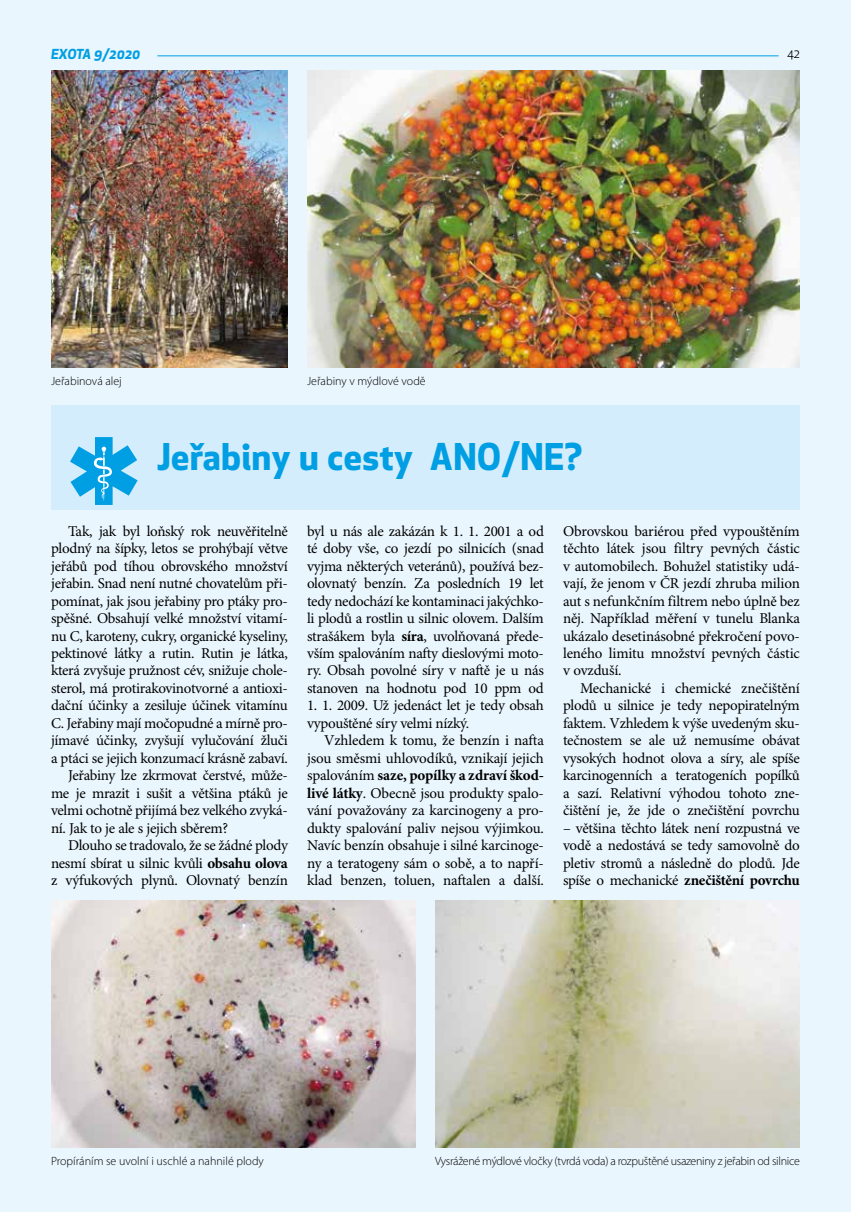
<style>
.page{position:relative;width:851px;height:1212px;background:#fff}
.page>*{position:absolute;margin:0;border:0;box-sizing:border-box;transform-origin:0 0}
.t1{font:700 36px "Apex New";letter-spacing:.01em;color:#009fe3}
.t2{font:15px/17.4px "Minion Pro";letter-spacing:-.02em;color:#000;text-align:justify}
.t3{font:italic 700 13.5px "Apex New";color:#009fe3}
.t4{font:300 12px "Myriad Pro";letter-spacing:-.01em;color:#000}
.t5{font:12px "Apex New";color:#000}
.s1{font-weight:700}
</style>
<div class="page">
<div style="left:0;top:0;width:850px;height:1212px;background:#eaf6fe"></div>
<img style="left:51px;top:70px;width:237px;height:298px">
<img style="left:307px;top:70px;width:492px;height:298px">
<img style="left:51px;top:901px;width:365px;height:246px">
<img style="left:435px;top:901px;width:364px;height:246px">
<div style="left:51px;top:405px;width:748px;height:105px;background:#d4edfc"></div>
<svg style="left:70px;top:437px;width:68px;height:68px"></svg>
<hr style="left:157px;top:55px;width:621px;height:1px;background:#009fe3">
<p class="t3" style="left:51px;top:44px;width:91px">EXOTA 9/2020</p>
<p class="t5" style="left:787px;top:46px;width:14px">42</p>
<p class="t4" style="left:51px;top:374px;width:72px">Jeřabinová alej</p>
<p class="t4" style="left:307px;top:374px;width:120px">Jeřabiny v mýdlové vodě</p>
<h1 class="t1" style="left:157px;top:431px;width:426px">Jeřabiny u cesty ANO/NE?</h1>
<p class="t2" style="left:68px;top:523px;width:221px">Tak, jak byl loňský rok neuvěřitelně</p>
<p class="t2" style="left:51px;top:540px;width:238px">plodný na šípky, letos se prohýbají větve</p>
<p class="t2" style="left:51px;top:558px;width:238px">jeřábů pod tíhou obrovského množství</p>
<p class="t2" style="left:51px;top:575px;width:238px">jeřabin. Snad není nutné chovatelům při-</p>
<p class="t2" style="left:51px;top:593px;width:238px">pomínat, jak jsou jeřabiny pro ptáky pro-</p>
<p class="t2" style="left:51px;top:610px;width:238px">spěšné. Obsahují velké množství vitamí-</p>
<p class="t2" style="left:51px;top:628px;width:238px">nu C, karoteny, cukry, organické kyseliny,</p>
<p class="t2" style="left:51px;top:645px;width:238px">pektinové látky a rutin. Rutin je látka,</p>
<p class="t2" style="left:51px;top:662px;width:238px">která zvyšuje pružnost cév, snižuje chole-</p>
<p class="t2" style="left:51px;top:680px;width:238px">sterol, má protirakovinotvorné a antioxi-</p>
<p class="t2" style="left:51px;top:697px;width:238px">dační účinky a zesiluje účinek vitamínu</p>
<p class="t2" style="left:51px;top:715px;width:238px">C. Jeřabiny mají močopudné a mírně pro-</p>
<p class="t2" style="left:51px;top:732px;width:238px">jímavé účinky, zvyšují vylučování žluči</p>
<p class="t2" style="left:51px;top:750px;width:238px">a ptáci se jejich konzumací krásně zabaví.</p>
<p class="t2" style="left:68px;top:767px;width:221px">Jeřabiny lze zkrmovat čerstvé, může-</p>
<p class="t2" style="left:51px;top:785px;width:238px">me je mrazit i sušit a většina ptáků je</p>
<p class="t2" style="left:51px;top:802px;width:238px">velmi ochotně přijímá bez velkého zvyká-</p>
<p class="t2" style="left:51px;top:820px;width:178px">ní. Jak to je ale s jejich sběrem?</p>
<p class="t2" style="left:68px;top:837px;width:221px">Dlouho se tradovalo, že se žádné plody</p>
<p class="t2" style="left:51px;top:855px;width:238px">nesmí sbírat u silnic kvůli <span class="s1">obsahu olova</span></p>
<p class="t2" style="left:51px;top:872px;width:238px">z výfukových plynů. Olovnatý benzín</p>
<p class="t2" style="left:307px;top:523px;width:238px">byl u nás ale zakázán k 1. 1. 2001 a od té doby vše, co jezdí po silnicích (snad vyjma některých veteránů), používá bez&shy;olovnatý benzín. Za posledních 19 let tedy nedochází ke kontaminaci jakýchko&shy;li plodů a rostlin u silnic olovem. Dalším strašákem byla <span class="s1">síra</span>, uvolňovaná přede&shy;vším spalováním nafty dieslovými moto&shy;ry. Obsah povolné síry v naftě je u nás stanoven na hodnotu pod 10 ppm od</p>
<p class="t2" style="left:307px;top:697px;width:238px">1. 1. 2009. Už jedenáct let je tedy obsah vypouštěné síry velmi nízký.</p>
<p class="t2" style="left:307px;top:732px;width:238px;text-indent:17px">Vzhledem k tomu, že benzín i nafta jsou směsmi uhlovodíků, vznikají jejich spalováním <span class="s1">saze, popílky a zdraví škod&shy;livé látky</span>. Obecně jsou produkty spalo&shy;vání považovány za karcinogeny a pro&shy;dukty spalování paliv nejsou výjimkou.<br>Navíc benzín obsahuje i silné karcinoge&shy;ny a teratogeny sám o sobě, a to napří&shy;klad benzen, toluen, naftalen a další.</p>
<p class="t2" style="left:563px;top:523px;width:238px">Obrovskou bariérou před vypouštěním těchto látek jsou filtry pevných částic v automobilech. Bohužel statistiky udá&shy;vají, že jenom v ČR jezdí zhruba milion aut s nefunkčním filtrem nebo úplně bez něj. Například měření v tunelu Blanka ukázalo desetinásobné překročení povo&shy;leného limitu množství pevných částic v ovzduší.</p>
<p class="t2" style="left:563px;top:680px;width:238px;text-indent:17px">Mechanické i chemické znečištění plodů u silnice je tedy nepopiratelným faktem. Vzhledem k výše uvedeným sku&shy;tečnostem se ale už nemusíme obávat vysokých hodnot olova a síry, ale spíše karcinogenních a teratogeních popílků a sazí. Relativní výhodou tohoto zne&shy;čištění je, že jde o znečištění povrchu</p>
<p class="t2" style="left:563px;top:820px;width:238px">– většina těchto látek není rozpustná ve vodě a nedostává se tedy samovolně do pletiv stromů a následně do plodů. Jde spíše o mechanické <span class="s1">znečištění povrchu</span></p>
<p class="t4" style="left:51px;top:1154px;width:214px">Propíráním se uvolní i uschlé a nahnilé plody</p>
<p class="t4" style="left:435px;top:1154px;width:366px">Vysrážené mýdlové vločky (tvrdá voda) a rozpuštěné usazeniny z jeřabin od silnice</p>
</div>
